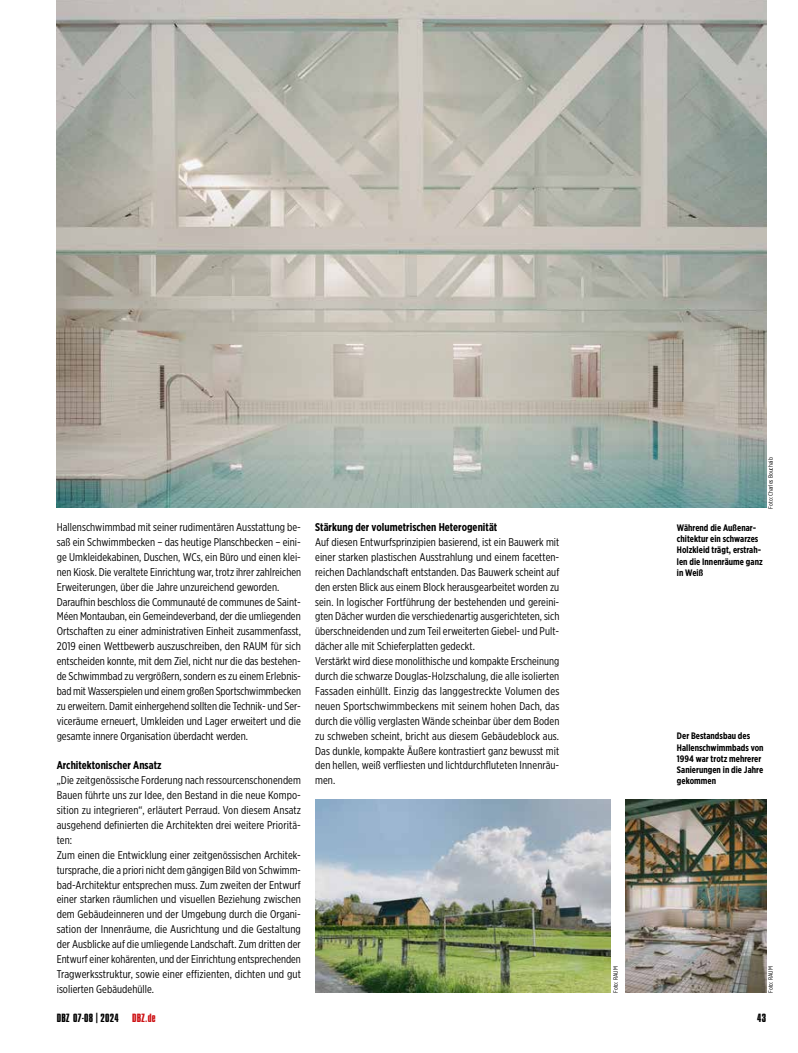
<style>
.page{position:relative;width:798px;height:1053px;background:#fff}
.page>*{position:absolute;margin:0;border:0;box-sizing:border-box;transform-origin:0 0}
.t1{font:12.5px "Compacta Pro";letter-spacing:.02em;color:#000;scale:1.1 1}
.t2{font:11.25px/14.9px "Gotham X Narrow";letter-spacing:.005em;color:#000}
.t3{font:700 11.25px "Gotham X Narrow";letter-spacing:.005em;color:#000}
.t4{font:700 9.38px/11.2px "Gotham X Narrow";letter-spacing:.005em;color:#000}
.t5{font:6.25px "Gotham X Narrow";letter-spacing:.005em;color:#000}
.s1{color:#cd1013}
</style>
<div class="page">
<img style="left:625px;top:799px;width:140px;height:193px">
<img style="left:315px;top:799px;width:295px;height:192px">
<img style="left:57px;top:0;width:708px;height:508px">
<p class="t2" style="left:57px;top:519px;width:246px">Hallenschwimmbad mit seiner rudimentären Ausstattung be&shy;saß ein Schwimmbecken – das heutige Planschbecken – eini&shy;ge Umkleidekabinen, Duschen, WCs, ein Büro und einen klei&shy;nen Kiosk. Die veraltete Einrichtung war, trotz ihrer zahlreichen Erweiterungen, über die Jahre unzureichend geworden.<br>Daraufhin beschloss die Communauté de communes de Saint-Méen Montauban, ein Gemeindeverband, der die umliegenden Ortschaften zu einer administrativen Einheit zusammenfasst, 2019 einen Wettbewerb auszuschreiben, den RAUM für sich entscheiden konnte, mit dem Ziel, nicht nur die das bestehen&shy;de Schwimmbad zu vergrößern, sondern es zu einem Erlebnis&shy;bad mit Wasserspielen und einem großen Sportschwimmbecken zu erweitern. Damit einhergehend sollten die Technik- und Ser&shy;viceräume erneuert, Umkleiden und Lager erweitert und die gesamte innere Organisation überdacht werden.</p>
<p class="t3" style="left:57px;top:758px;width:106px">Architektonischer Ansatz</p>
<p class="t2" style="left:57px;top:772px;width:246px">„Die zeitgenössische Forderung nach ressourcenschonendem Bauen führte uns zur Idee, den Bestand in die neue Kompo&shy;sition zu integrieren“, erläutert Perraud. Von diesem Ansatz ausgehend definierten die Architekten drei weitere Prioritä&shy;ten:<br>Zum einen die Entwicklung einer zeitgenössischen Architek&shy;tursprache, die a priori nicht dem gängigen Bild von Schwimm&shy;bad-Architektur entsprechen muss. Zum zweiten der Entwurf einer starken räumlichen und visuellen Beziehung zwischen dem Gebäudeinneren und der Umgebung durch die Organi&shy;sation der Innenräume, die Ausrichtung und die Gestaltung der Ausblicke auf die umliegende Landschaft. Zum dritten der Entwurf einer kohärenten, und der Einrichtung entsprechenden Tragwerksstruktur, sowie einer effizienten, dichten und gut isolierten Gebäudehülle.</p>
<p class="t3" style="left:315px;top:520px;width:184px">Stärkung der volumetrischen Heterogenität</p>
<p class="t2" style="left:315px;top:534px;width:246px">Auf diesen Entwurfsprinzipien basierend, ist ein Bauwerk mit einer starken plastischen Ausstrahlung und einem facetten&shy;reichen Dachlandschaft entstanden. Das Bauwerk scheint auf den ersten Blick aus einem Block herausgearbeitet worden zu sein. In logischer Fortführung der bestehenden und gereini&shy;gten Dächer wurden die verschiedenartig ausgerichteten, sich überschneidenden und zum Teil erweiterten Giebel- und Pult&shy;dächer alle mit Schieferplatten gedeckt.<br>Verstärkt wird diese monolithische und kompakte Erscheinung durch die schwarze Douglas-Holzschalung, die alle isolierten Fassaden einhüllt. Einzig das langgestreckte Volumen des neuen Sportschwimmbeckens mit seinem hohen Dach, das durch die völlig verglasten Wände scheinbar über dem Boden zu schweben scheint, bricht aus diesem Gebäudeblock aus.<br>Das dunkle, kompakte Äußere kontrastiert ganz bewusst mit den hellen, weiß verfliesten und lichtdurchfluteten Innenräu&shy;men.</p>
<p class="t5" style="left:766px;top:508px;width:52px;rotate:-90deg">Foto: Charles Bouchaib</p>
<p class="t4" style="left:676px;top:522px;width:87px">Während die Außenar&shy;chitektur ein schwarzes<br>Holzkleid trägt, erstrah&shy;len die Innenräume ganz in Weiß</p>
<p class="t4" style="left:676px;top:730px;width:88px">Der Bestandsbau des<br>Hallenschwimmbads von<br>1994 war trotz mehrerer<br>Sanierungen in die Jahre gekommen</p>
<p class="t5" style="left:611px;top:992px;width:28px;rotate:-90deg">Foto: RAUM</p>
<p class="t5" style="left:766px;top:992px;width:28px;rotate:-90deg">Foto: RAUM</p>
<p class="t1" style="left:57px;top:1011px;width:91px">DBZ 07-08|2024 <span class="s1">DBZ.de</span></p>
<p class="t1" style="left:757px;top:1011px;width:10px">43</p>
</div>
